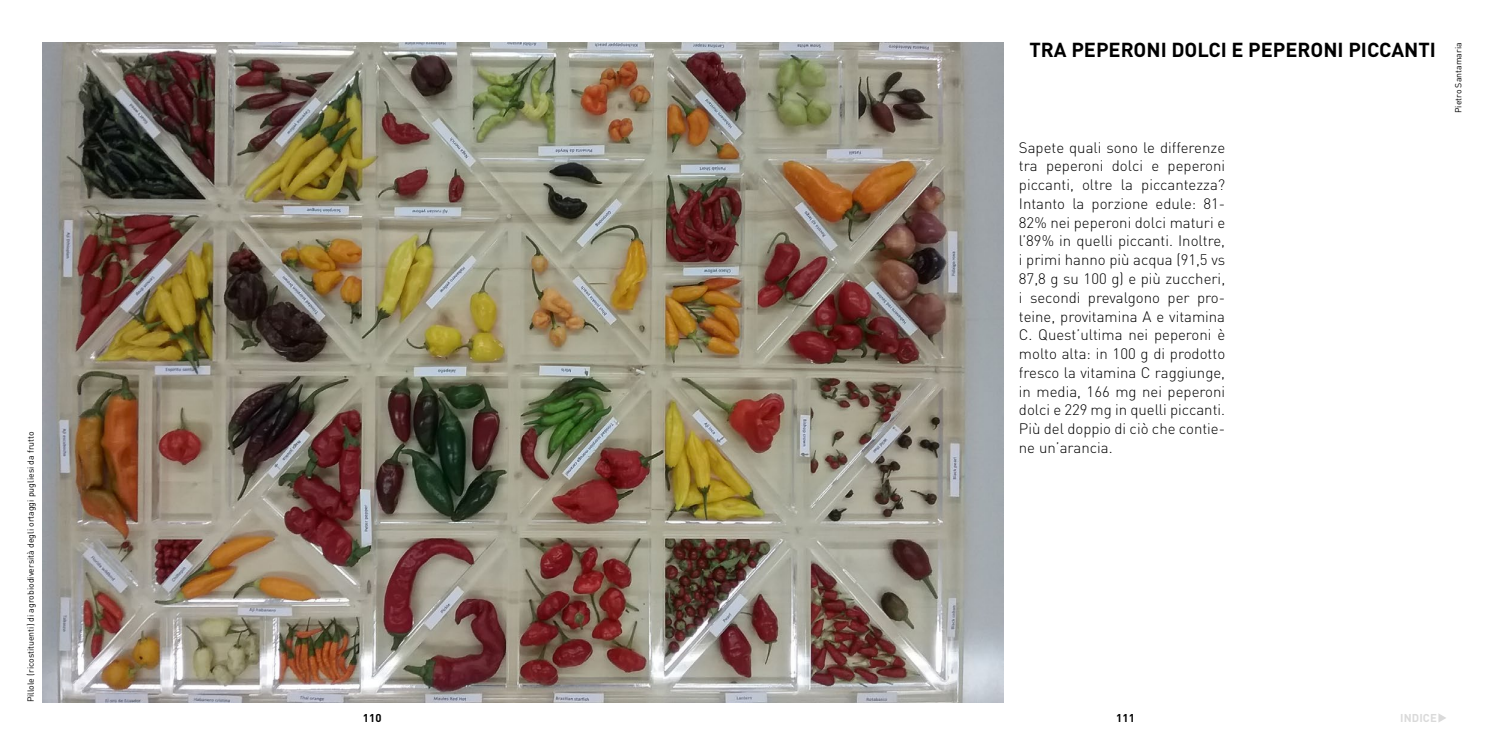
<style>
.page{position:relative;width:1489px;height:745px;background:#fff}
.page>*{position:absolute;margin:0;border:0;box-sizing:border-box;transform-origin:0 0}
.t1{font:700 20px "DIN Pro";color:#000}
.t2{font:300 15px/18.8px "DIN Pro";color:#000;text-align:justify}
.t3{font:700 11.25px "DIN Pro";letter-spacing:.01em;color:#000}
.t4{font:700 11.25px "DIN Pro";letter-spacing:.01em;color:#dadada}
.t5{font:8.75px "DIN Pro";color:#000}
</style>
<div class="page">
<svg style="left:1438px;top:713px;width:8px;height:9px"></svg>
<img style="left:43px;top:43px;width:960px;height:659px">
<p class="t5" style="left:24px;top:702px;width:272px;rotate:-90deg">Pillole (ricostituenti) di agrobiodiversità degli ortaggi pugliesi da frutto</p>
<h1 class="t1" style="left:1029px;top:33px;width:408px">TRA PEPERONI DOLCI E PEPERONI PICCANTI</h1>
<p class="t2" style="left:1018px;top:136px;width:208px">Sapete quali sono le differenze tra peperoni dolci e peperoni piccanti, oltre la piccantezza?<br>Intanto la porzione edule: 81- 82% nei peperoni dolci maturi e l’89% in quelli piccanti. Inoltre, i primi hanno più acqua (91,5 vs 87,8 g su 100 g) e più zuccheri, i secondi prevalgono per pro&shy;teine, provitamina A e vitamina C. Quest’ultima nei peperoni è molto alta: in 100 g di prodotto fresco la vitamina C raggiunge, in media, 166 mg nei peperoni dolci e 229 mg in quelli piccanti.<br>Più del doppio di ciò che contie&shy;ne un’arancia.</p>
<p class="t5" style="left:1451px;top:113px;width:72px;rotate:-90deg">Pietro Santamaria</p>
<p class="t3" style="left:363px;top:708px;width:20px">110</p>
<p class="t3" style="left:1116px;top:708px;width:20px">111</p>
<p class="t4" style="left:1399px;top:708px;width:38px">INDICE</p>
</div>
